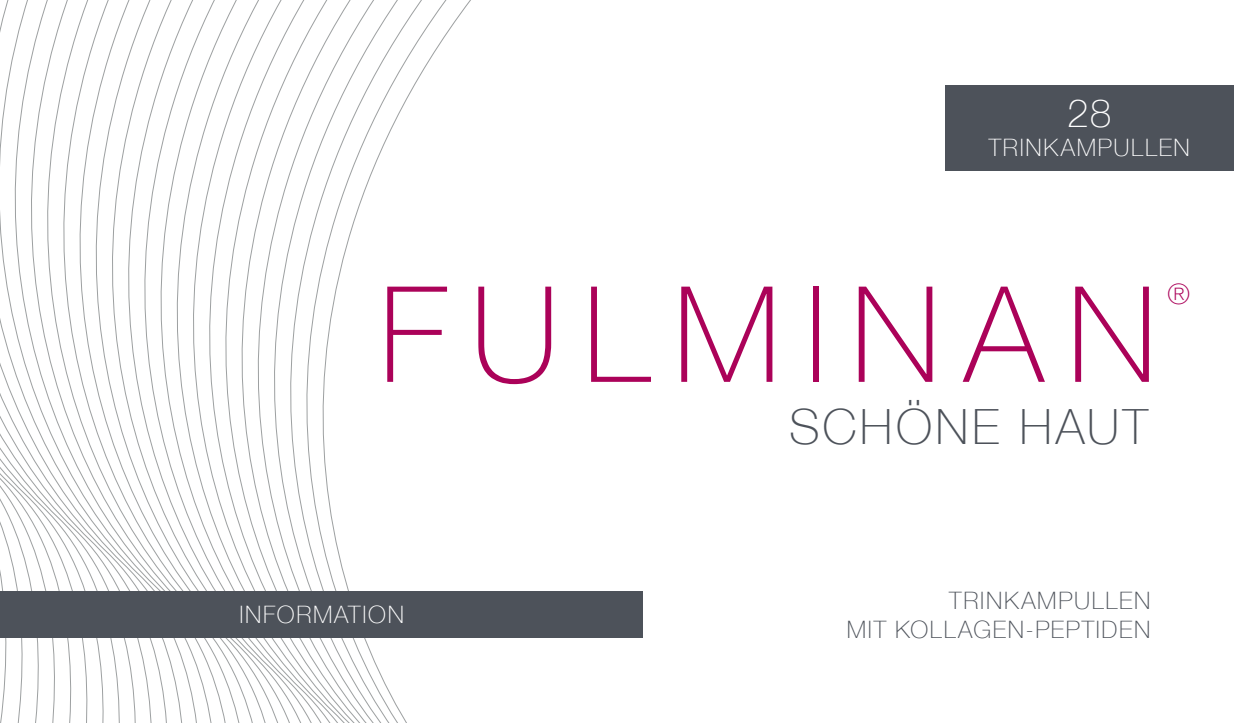
<style>
.page{position:relative;width:1234px;height:723px;background:#fff}
.page>*{position:absolute;margin:0;border:0;box-sizing:border-box;transform-origin:0 0}
.t1{font:100 133.2px "Helvetica Neue";letter-spacing:.175em;color:#ab0259}
.t2{font:100 48.6px "Helvetica Neue";letter-spacing:.07em;color:#4d525a}
.t3{font:100 39px "Helvetica Neue";color:#fff}
.t4{font:100 28.2px "Helvetica Neue";color:#ab0259}
.t5{font:100 24px/28.8px "Helvetica Neue";letter-spacing:.07em;color:#4d525a;text-align:right}
.t6{font:100 24px "Helvetica Neue";letter-spacing:.07em;color:#fff}
</style>
<div class="page">
<svg style="left:315px;top:0;width:16px;height:723px"></svg>
<svg style="left:299px;top:0;width:16px;height:723px"></svg>
<svg style="left:282px;top:7px;width:17px;height:716px"></svg>
<svg style="left:266px;top:0;width:16px;height:723px"></svg>
<svg style="left:250px;top:0;width:16px;height:723px"></svg>
<svg style="left:234px;top:0;width:16px;height:723px"></svg>
<svg style="left:218px;top:4px;width:16px;height:719px"></svg>
<svg style="left:201px;top:0;width:17px;height:723px"></svg>
<svg style="left:185px;top:0;width:16px;height:723px"></svg>
<svg style="left:169px;top:0;width:16px;height:723px"></svg>
<svg style="left:153px;top:4px;width:16px;height:719px"></svg>
<svg style="left:137px;top:0;width:16px;height:723px"></svg>
<svg style="left:120px;top:0;width:17px;height:723px"></svg>
<svg style="left:104px;top:0;width:16px;height:723px"></svg>
<svg style="left:88px;top:10px;width:16px;height:713px"></svg>
<svg style="left:72px;top:0;width:16px;height:723px"></svg>
<svg style="left:56px;top:0;width:16px;height:723px"></svg>
<svg style="left:39px;top:0;width:17px;height:723px"></svg>
<div style="left:0;top:591px;width:643px;height:47px;background:#4d525a"></div>
<div style="left:944px;top:85px;width:289px;height:85px;background:#4d525a"></div>
<svg style="left:0;top:0;width:39px;height:723px"></svg>
<h3 class="t3" style="left:1066px;top:84px;width:46px">28</h3>
<p class="t6" style="left:988px;top:129px;width:202px">TRINKAMPULLEN</p>
<h1 class="t1" style="left:379px;top:233px;width:779px">FULMINAN</h1>
<p class="t4" style="left:1167px;top:273px;width:24px">®</p>
<p class="t6" style="left:239px;top:596px;width:166px">INFORMATION</p>
<h2 class="t2" style="left:788px;top:390px;width:360px">SCHÖNE HAUT</h2>
<p class="t5" style="left:846px;top:585px;width:305px">TRINKAMPULLEN<br>MIT KOLLAGEN-PEPTIDEN</p>
</div>
